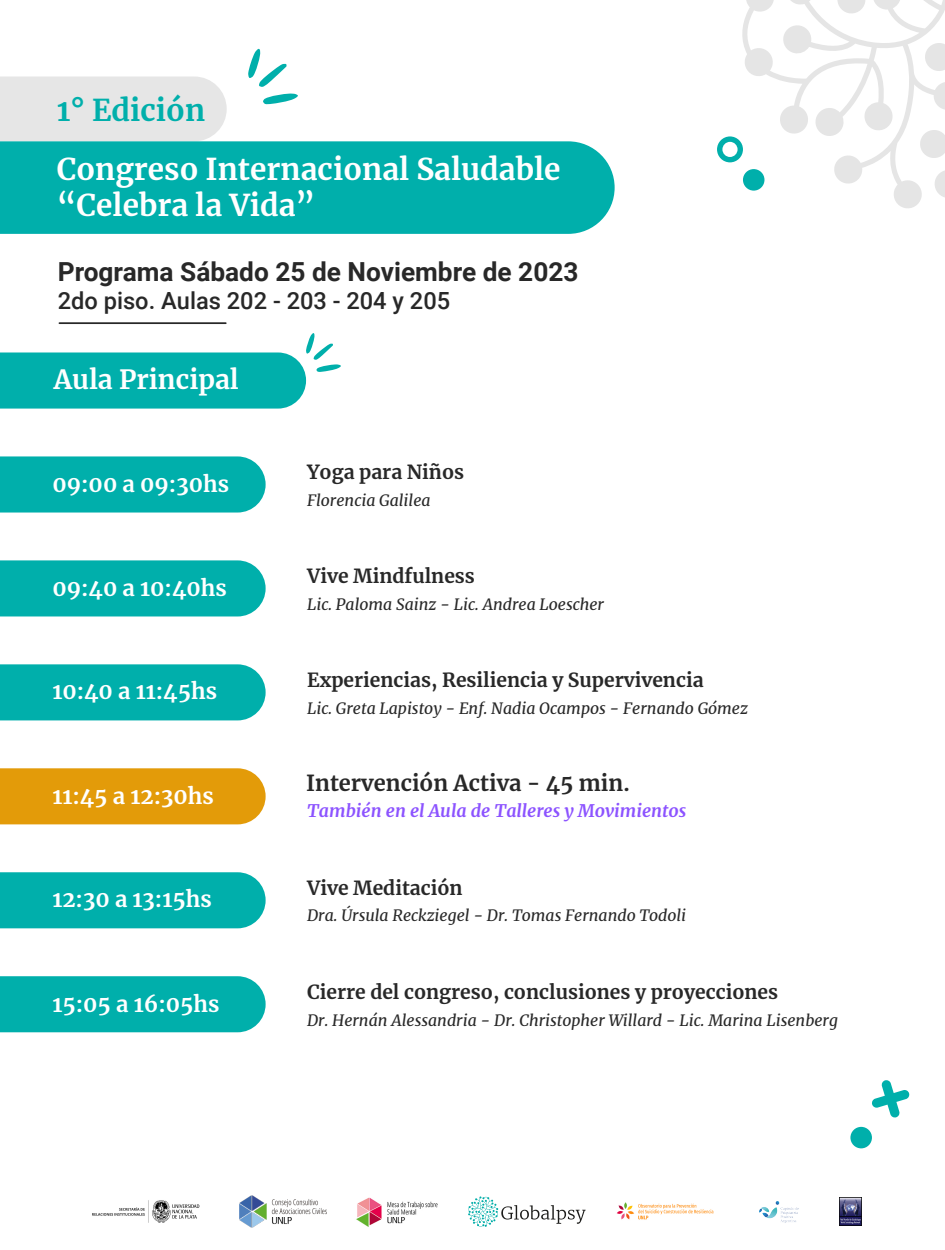
<style>
.page{position:relative;width:945px;height:1250px;background:#fff}
.page>*{position:absolute;margin:0;border:0;box-sizing:border-box;transform-origin:0 0}
.t1{font:700 29.75px/35.7px "Merriweather";color:#fff}
.t2{font:700 29.75px "Merriweather";color:#00afab}
.t3{font:700 26.25px "Roboto";color:#282828}
.t4{font:700 26.25px "Merriweather";color:#fff}
.t5{font:500 23.62px "Roboto";color:#282828}
.t6{font:700 21.88px "Merriweather";color:#fff}
.t7{font:700 21.88px "Merriweather";color:#282828}
.t8{font:700 19.25px "Merriweather";color:#282828}
.t9{font:italic 700 17.5px "Merriweather";color:#8c53ff}
.t10{font:italic 15.75px "Merriweather";color:#282828}
</style>
<div class="page">
<div style="left:0;top:456px;width:266px;height:57px;background:#00afab"></div>
<div style="left:0;top:77px;width:227px;height:64px;background:#e6e6e6"></div>
<div style="left:0;top:141px;width:615px;height:93px;background:#00afab"></div>
<div style="left:0;top:560px;width:266px;height:56px;background:#00afab"></div>
<div style="left:0;top:664px;width:266px;height:56px;background:#00afab"></div>
<div style="left:0;top:872px;width:266px;height:56px;background:#00afab"></div>
<div style="left:0;top:976px;width:266px;height:56px;background:#00afab"></div>
<div style="left:0;top:768px;width:266px;height:56px;background:#e39b09"></div>
<svg style="left:248px;top:48px;width:39px;height:39px"></svg>
<svg style="left:263px;top:94px;width:35px;height:10px"></svg>
<svg style="left:0;top:333px;width:341px;height:76px"></svg>
<svg style="left:717px;top:0;width:228px;height:208px"></svg>
<div style="left:743px;top:169px;width:21px;height:22px;background:#00afab;border-radius:50%"></div>
<div style="left:850px;top:1127px;width:22px;height:21px;background:#00afab;border-radius:50%"></div>
<svg style="left:468px;top:1196px;width:118px;height:31px"></svg>
<img style="left:92px;top:1200px;width:108px;height:23px">
<img style="left:240px;top:1196px;width:87px;height:32px">
<img style="left:356px;top:1197px;width:82px;height:30px">
<img style="left:616px;top:1202px;width:98px;height:18px">
<img style="left:759px;top:1201px;width:40px;height:22px">
<img style="left:839px;top:1197px;width:23px;height:29px">
<svg style="left:872px;top:1080px;width:38px;height:38px"></svg>
<hr style="left:59px;top:322px;width:167px;height:2px;background:#282828">
<h1 class="t2" style="left:57px;top:89px;width:150px">1° Edición</h1>
<h1 class="t1" style="left:57px;top:151px;width:505px">Congreso Internacional Saludable “Celebra la Vida”</h1>
<h2 class="t3" style="left:58px;top:253px;width:522px">Programa Sábado 25 de Noviembre de 2023</h2>
<h3 class="t5" style="left:58px;top:284px;width:394px">2do piso. Aulas 202 - 203 - 204 y 205</h3>
<h2 class="t4" style="left:54px;top:361px;width:187px">Aula Principal</h2>
<h3 class="t6" style="left:52px;top:469px;width:178px">09:00 a 09:30hs</h3>
<h3 class="t6" style="left:52px;top:573px;width:176px">09:40 a 10:40hs</h3>
<p class="t8" style="left:307px;top:459px;width:159px">Yoga para Niños</p>
<p class="t10" style="left:307px;top:489px;width:125px">Florencia Galilea</p>
<p class="t8" style="left:307px;top:562px;width:169px">Vive Mindfulness</p>
<p class="t10" style="left:307px;top:593px;width:298px">Lic. Paloma Sainz - Lic. Andrea Loescher</p>
<h3 class="t6" style="left:52px;top:676px;width:166px">10:40 a 11:45hs</h3>
<p class="t8" style="left:307px;top:666px;width:398px">Experiencias, Resiliencia y Supervivencia</p>
<p class="t10" style="left:307px;top:697px;width:442px">Lic. Greta Lapistoy - Enf. Nadia Ocampos - Fernando Gómez</p>
<h3 class="t6" style="left:52px;top:781px;width:163px">11:45 a 12:30hs</h3>
<h3 class="t6" style="left:52px;top:884px;width:161px">12:30 a 13:15hs</h3>
<h3 class="t7" style="left:306px;top:767px;width:325px">Intervención Activa - 45 min.</h3>
<p class="t9" style="left:307px;top:799px;width:381px">También en el Aula de Talleres y Movimientos</p>
<p class="t8" style="left:307px;top:874px;width:157px">Vive Meditación</p>
<p class="t10" style="left:307px;top:905px;width:381px">Dra. Úrsula Reckziegel - Dr. Tomas Fernando Todoli</p>
<h3 class="t6" style="left:52px;top:989px;width:169px">15:05 a 16:05hs</h3>
<p class="t8" style="left:307px;top:979px;width:473px">Cierre del congreso, conclusiones y proyecciones</p>
<p class="t10" style="left:307px;top:1010px;width:533px">Dr. Hernán Alessandria - Dr. Christopher Willard - Lic. Marina Lisenberg</p>
</div>
